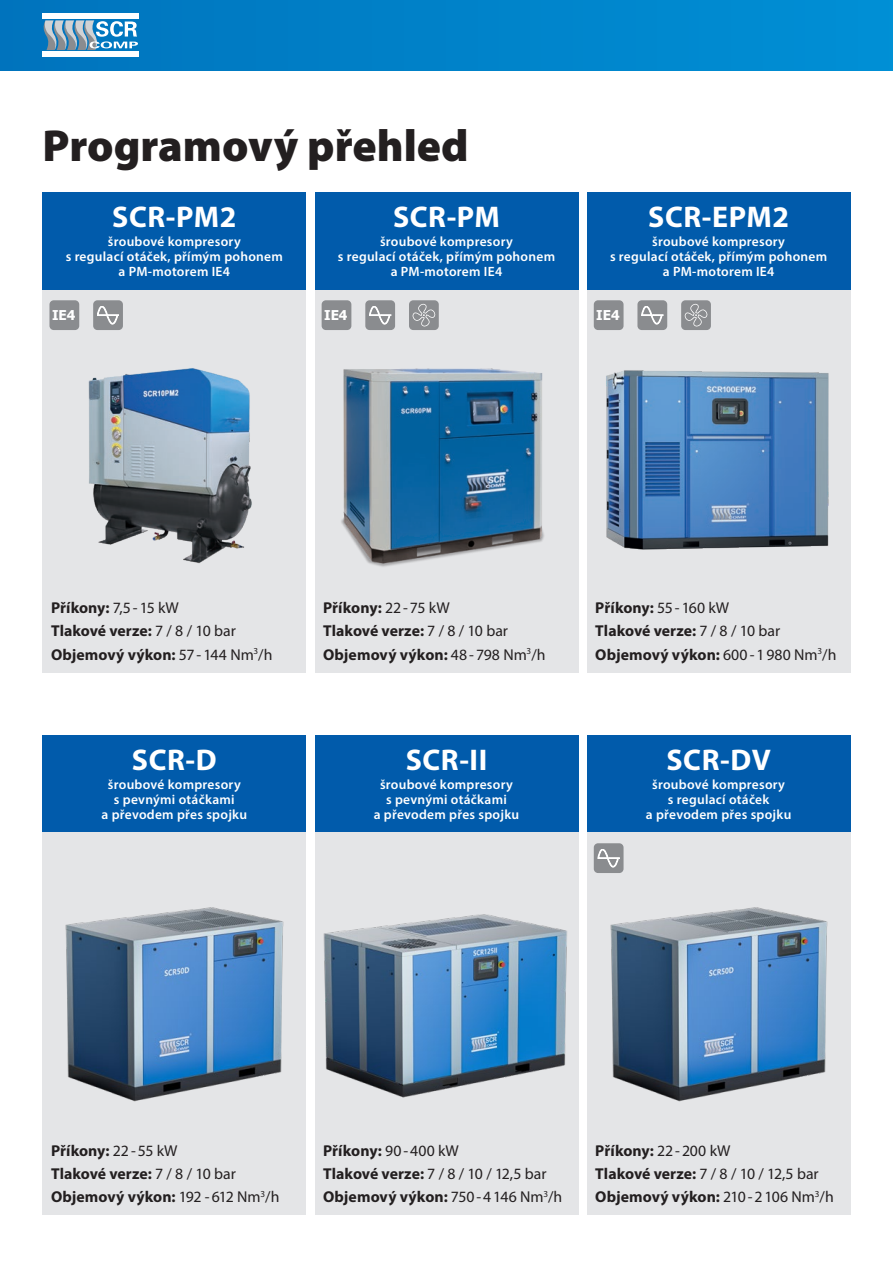
<style>
.page{position:relative;width:893px;height:1263px;background:#fff}
.page>*{position:absolute;margin:0;border:0;box-sizing:border-box;transform-origin:0 0}
.t1{font:900 45px "Myriad Pro";color:#231f20}
.t2{font:700 30px "Myriad Pro";letter-spacing:.02em;color:#fff}
.t3{font:700 15.75px/23.1px "Myriad Pro";letter-spacing:.005em;color:#231f20}
.t4{font:600 13.5px/15px "Myriad Pro";letter-spacing:.02em;color:#fff;text-align:center}
.t5{font:700 13.5px "Tahoma";color:#fff}
.s1{font-weight:400}
</style>
<div class="page">
<div style="left:0;top:0;width:893px;height:70px;background:linear-gradient(to right,#0777be,#008ed4)"></div>
<div style="left:43px;top:14px;width:96px;height:5px;background:#fff"></div>
<div style="left:43px;top:51px;width:96px;height:5px;background:#fff"></div>
<svg style="left:43px;top:20px;width:95px;height:30px;background:#74a6c5"></svg>
<div style="left:587px;top:735px;width:263px;height:97px;background:#015bab"></div>
<div style="left:587px;top:832px;width:263px;height:383px;background:#e4e5e7"></div>
<div style="left:43px;top:192px;width:263px;height:98px;background:#015bab"></div>
<div style="left:43px;top:290px;width:263px;height:382px;background:#e4e5e7"></div>
<div style="left:315px;top:192px;width:263px;height:98px;background:#015bab"></div>
<div style="left:315px;top:290px;width:263px;height:382px;background:#e4e5e7"></div>
<div style="left:587px;top:192px;width:263px;height:98px;background:#015bab"></div>
<div style="left:587px;top:290px;width:263px;height:382px;background:#e4e5e7"></div>
<div style="left:43px;top:735px;width:263px;height:97px;background:#015bab"></div>
<div style="left:43px;top:832px;width:263px;height:383px;background:#e4e5e7"></div>
<img style="left:606px;top:370px;width:223px;height:180px">
<img style="left:65px;top:907px;width:219px;height:195px">
<img style="left:610px;top:907px;width:218px;height:195px">
<div style="left:315px;top:735px;width:263px;height:97px;background:#015bab"></div>
<div style="left:315px;top:832px;width:263px;height:383px;background:#e4e5e7"></div>
<img style="left:324px;top:914px;width:243px;height:184px">
<img style="left:341px;top:368px;width:203px;height:199px">
<img style="left:88px;top:368px;width:164px;height:196px">
<div style="left:322px;top:300px;width:29px;height:30px;background:#8a8c8f;border-radius:4px"></div>
<div style="left:365px;top:300px;width:30px;height:30px;background:#8a8c8f;border-radius:4px"></div>
<svg style="left:369px;top:306px;width:22px;height:18px"></svg>
<div style="left:409px;top:300px;width:30px;height:30px;background:#8a8c8f;border-radius:4px"></div>
<svg style="left:413px;top:304px;width:22px;height:22px"></svg>
<div style="left:594px;top:843px;width:29px;height:30px;background:#8a8c8f;border-radius:4px"></div>
<svg style="left:598px;top:849px;width:21px;height:18px"></svg>
<div style="left:594px;top:300px;width:29px;height:30px;background:#8a8c8f;border-radius:4px"></div>
<div style="left:637px;top:300px;width:30px;height:30px;background:#8a8c8f;border-radius:4px"></div>
<svg style="left:641px;top:306px;width:22px;height:18px"></svg>
<div style="left:681px;top:300px;width:30px;height:30px;background:#8a8c8f;border-radius:4px"></div>
<svg style="left:685px;top:304px;width:22px;height:22px"></svg>
<div style="left:49px;top:300px;width:30px;height:30px;background:#8a8c8f;border-radius:4px"></div>
<div style="left:93px;top:300px;width:30px;height:30px;background:#8a8c8f;border-radius:4px"></div>
<svg style="left:97px;top:306px;width:22px;height:18px"></svg>
<h1 class="t1" style="left:43px;top:116px;width:428px">Programový přehled</h1>
<h2 class="t2" style="left:112px;top:197px;width:126px">SCR-PM2</h2>
<p class="t4" style="left:66px;top:234px;width:219px">šroubové kompresory<br>s regulací otáček, přímým pohonem a PM-motorem IE4</p>
<h2 class="t2" style="left:393px;top:197px;width:108px">SCR-PM</h2>
<p class="t4" style="left:338px;top:234px;width:219px">šroubové kompresory<br>s regulací otáček, přímým pohonem a PM-motorem IE4</p>
<h2 class="t2" style="left:648px;top:197px;width:142px">SCR-EPM2</h2>
<p class="t4" style="left:610px;top:234px;width:219px">šroubové kompresory<br>s regulací otáček, přímým pohonem a PM-motorem IE4</p>
<p class="t5" style="left:52px;top:306px;width:25px">IE4</p>
<p class="t5" style="left:324px;top:306px;width:25px">IE4</p>
<p class="t5" style="left:596px;top:306px;width:25px">IE4</p>
<p class="t3" style="left:51px;top:596px;width:223px">Příkony: <span class="s1">7,5-15 kW<br></span>Tlakové verze: <span class="s1">7 / 8 / 10 bar<br></span>Objemový výkon: <span class="s1">57-144 Nm</span><sup>3</sup><span class="s1">/h</span></p>
<h2 class="t2" style="left:132px;top:740px;width:86px">SCR-D</h2>
<p class="t4" style="left:102px;top:777px;width:147px">šroubové kompresory<br>s pevnými otáčkami<br>a převodem přes spojku</p>
<p class="t3" style="left:323px;top:596px;width:224px">Příkony: <span class="s1">22-75 kW<br></span>Tlakové verze: <span class="s1">7 / 8 / 10 bar<br></span>Objemový výkon: <span class="s1">48-798 Nm</span><sup>3</sup><span class="s1">/h</span></p>
<h2 class="t2" style="left:406px;top:740px;width:83px">SCR-II</h2>
<p class="t4" style="left:374px;top:777px;width:147px">šroubové kompresory<br>s pevnými otáčkami<br>a převodem přes spojku</p>
<p class="t3" style="left:595px;top:596px;width:243px">Příkony: <span class="s1">55-160 kW<br></span>Tlakové verze: <span class="s1">7 / 8 / 10 bar<br></span>Objemový výkon: <span class="s1">600-1980 Nm</span><sup>3</sup><span class="s1">/h</span></p>
<h2 class="t2" style="left:666px;top:740px;width:106px">SCR-DV</h2>
<p class="t4" style="left:646px;top:777px;width:147px">šroubové kompresory<br>s regulací otáček<br>a převodem přes spojku</p>
<p class="t3" style="left:51px;top:1139px;width:230px">Příkony: <span class="s1">22-55 kW<br></span>Tlakové verze: <span class="s1">7 / 8 / 10 bar<br></span>Objemový výkon: <span class="s1">192 -612 Nm</span><sup>3</sup><span class="s1">/h</span></p>
<p class="t3" style="left:323px;top:1139px;width:241px">Příkony: <span class="s1">90-400 kW<br></span>Tlakové verze: <span class="s1">7 / 8 / 10 / 12,5 bar<br></span>Objemový výkon: <span class="s1">750-4146 Nm</span><sup>3</sup><span class="s1">/h</span></p>
<p class="t3" style="left:595px;top:1139px;width:240px">Příkony: <span class="s1">22-200 kW<br></span>Tlakové verze: <span class="s1">7 / 8 / 10 / 12,5 bar<br></span>Objemový výkon: <span class="s1">210-2106 Nm</span><sup>3</sup><span class="s1">/h</span></p>
</div>
